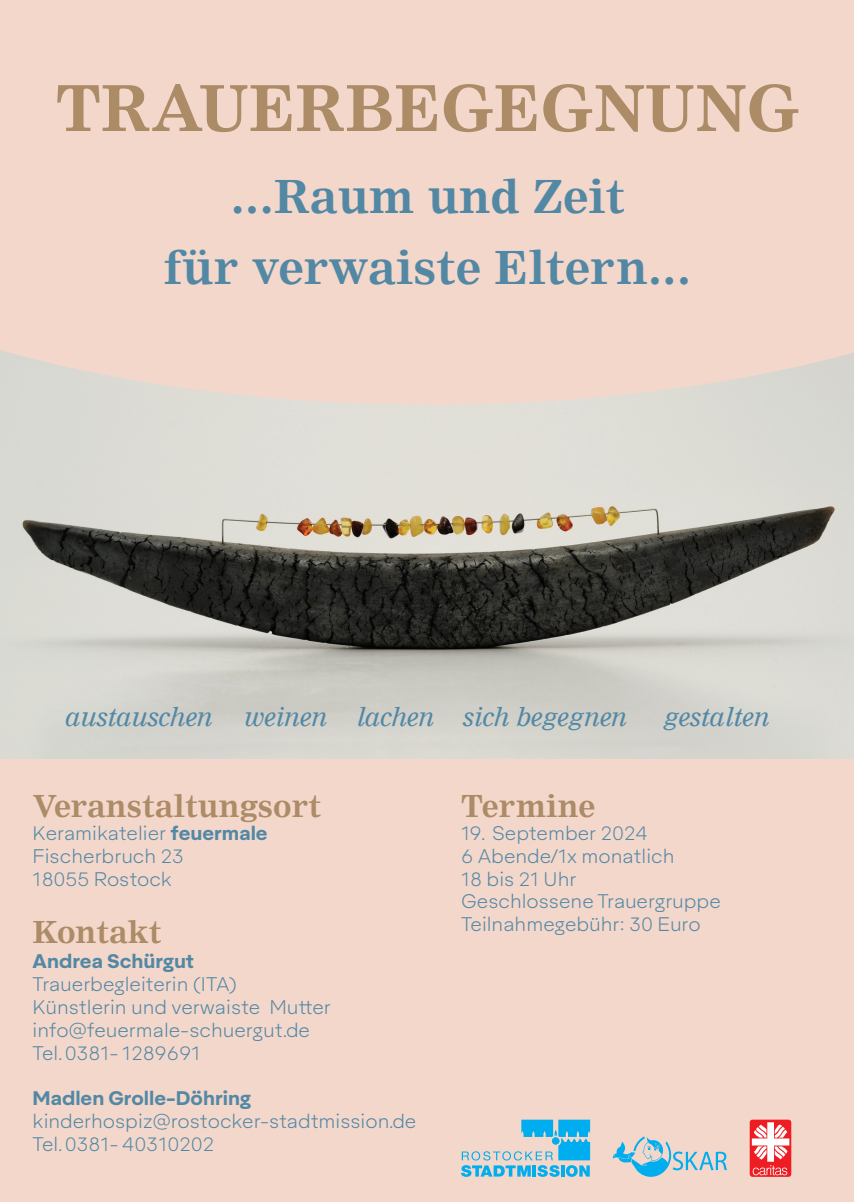
<style>
.page{position:relative;width:854px;height:1202px;background:#fff}
.page>*{position:absolute;margin:0;border:0;box-sizing:border-box;transform-origin:0 0}
.t1{font:700 62px "Nimrod";color:#ac8b67}
.t2{font:700 45px/71px "Nimrod";color:#5388a5;text-align:center}
.t3{font:700 30px "Nimrod";color:#ac8b67}
.t4{font:italic 25px "Nimrod";color:#5388a5}
.t5{font:300 19px/22.8px "Aktifo A";color:#5388a5}
.t6{font:700 19px "Aktifo A";color:#5388a5}
.s1{font-weight:700}
</style>
<div class="page">
<div style="left:0;top:0;width:853px;height:1202px;background:#f3d7cb"></div>
<img style="left:0;top:405px;width:853px;height:353px">
<svg style="left:0;top:350px;width:853px;height:55px"></svg>
<svg style="left:612px;top:1136px;width:114px;height:41px"></svg>
<div style="left:749px;top:1120px;width:42px;height:57px;background:#ed1d23;border-radius:3px"></div>
<svg style="left:751px;top:1122px;width:38px;height:53px"></svg>
<svg style="left:461px;top:1120px;width:129px;height:57px"></svg>
<h1 class="t1" style="left:56px;top:72px;width:745px">TRAUERBEGEGNUNG</h1>
<h2 class="t2" style="left:164px;top:162px;width:528px">...Raum und Zeit<br>für verwaiste Eltern...</h2>
<h3 class="t4" style="left:65px;top:702px;width:149px">austauschen</h3>
<h3 class="t4" style="left:244px;top:702px;width:384px">weinen lachen sich begegnen</h3>
<h3 class="t4" style="left:664px;top:702px;width:107px">gestalten</h3>
<h3 class="t3" style="left:33px;top:788px;width:290px">Veranstaltungsort</h3>
<p class="t5" style="left:33px;top:821px;width:236px">Keramikatelier <span class="s1">feuermale<br></span>Fischerbruch 23<br>18055 Rostock</p>
<h3 class="t3" style="left:461px;top:788px;width:136px">Termine</h3>
<p class="t5" style="left:461px;top:821px;width:261px">19. September 2024<br>6 Abende/1x monatlich<br>18 bis 21 Uhr<br>Geschlossene Trauergruppe</p>
<h3 class="t3" style="left:33px;top:914px;width:130px">Kontakt</h3>
<p class="t5" style="left:461px;top:913px;width:241px">Teilnahmegebühr: 30 Euro</p>
<p class="t6" style="left:33px;top:949px;width:163px">Andrea Schürgut</p>
<p class="t5" style="left:33px;top:973px;width:299px">Trauerbegleiterin (ITA)<br>Künstlerin und verwaiste Mutter info@feuermale-schuergut.de<br>Tel. 0381- 1289691</p>
<p class="t6" style="left:33px;top:1085px;width:220px">Madlen Grolle-Döhring</p>
<p class="t5" style="left:33px;top:1110px;width:385px">kinderhospiz@rostocker-stadtmission.de<br>Tel. 0381- 40310202</p>
</div>
